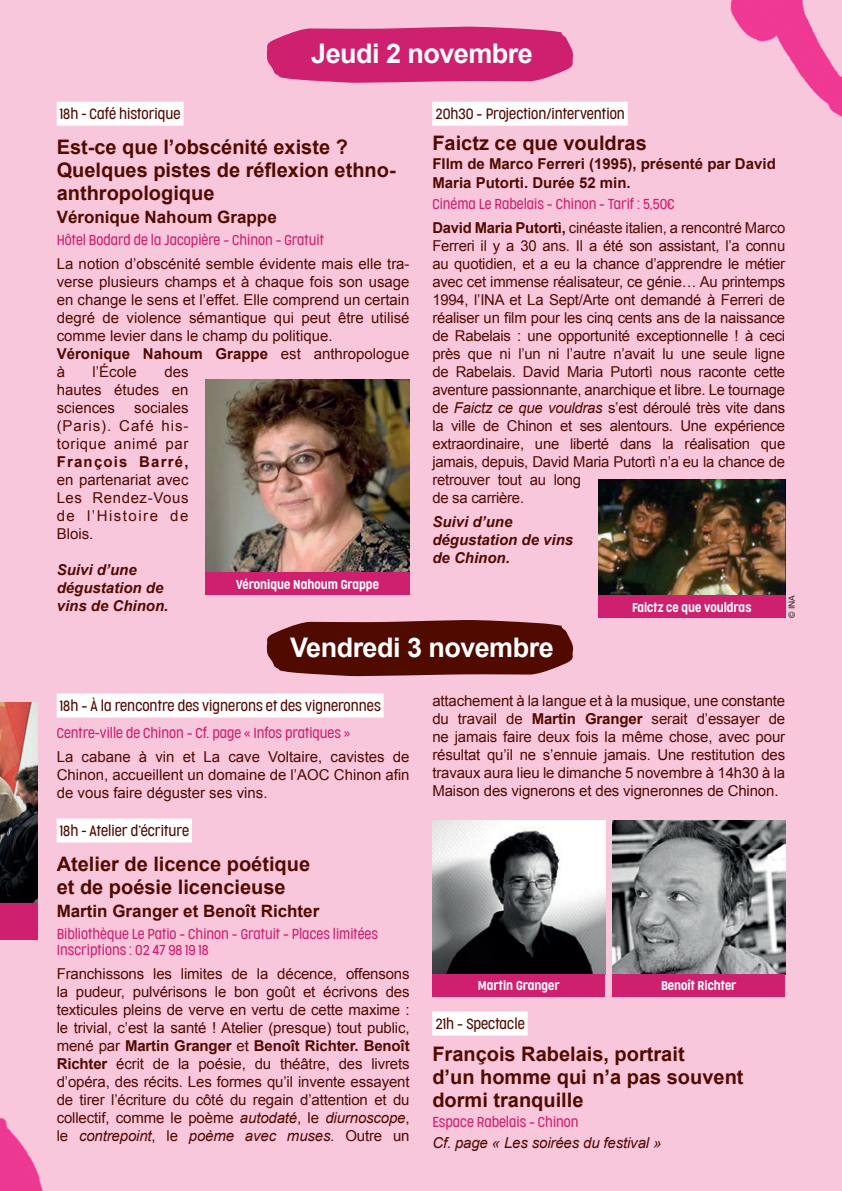
<style>
.page{position:relative;width:842px;height:1191px;background:#f8c7dc}
.page>*{position:absolute;margin:0;border:0;box-sizing:border-box;transform-origin:0 0}
.Jour{font:700 27px "Arial";letter-spacing:-.02em;color:#fff}
.Titre{font:700 20px/23px "Arial";color:#500a00}
.Titre-2{font:700 17px "Arial";color:#500a00}
.Courant{font:15px/18px "Arial";letter-spacing:-.015em;color:#500a00;text-align:justify}
.Courant-2{font:italic 700 15px/18px "Arial";color:#500a00}
.Titre-3{font:700 15px/19px "Arial";color:#500a00}
.Courant-3{font:700 15px/18px "Arial";color:#500a00}
.Courant-4{font:italic 15px "Arial";letter-spacing:-.01em;color:#500a00}
.Horaire{font:300 14px "Cocogoose Condensed";color:#500a00}
.Lieu{font:300 13.6px/16px "Cocogoose Condensed";color:#cf1f6f}
.Légende{font:300 12px "Cocogoose Condensed";color:#fff}
.Légende-2{font:8.4px "Arial";color:#231f20}
.s1{font-weight:400}
.s2{font-weight:700}
.s3{font-style:italic}
</style>
<div class="page">
<img style="left:730px;top:0;width:112px;height:117px">
<img style="left:0;top:1118px;width:43px;height:73px">
<div style="left:57px;top:102px;width:127px;height:24px;background:#fff"></div>
<div style="left:57px;top:693px;width:327px;height:24px;background:#fff"></div>
<div style="left:57px;top:818px;width:135px;height:24px;background:#fff"></div>
<div style="left:432px;top:1011px;width:96px;height:24px;background:#fff"></div>
<svg style="left:266px;top:27px;width:307px;height:56px;background:#d3307a"></svg>
<svg style="left:266px;top:620px;width:307px;height:56px;background:#611d16"></svg>
<div style="left:432px;top:102px;width:196px;height:24px;background:#fff"></div>
<img style="left:206px;top:380px;width:204px;height:192px">
<div style="left:206px;top:572px;width:204px;height:23px;background:#cf1f6f"></div>
<img style="left:598px;top:479px;width:187px;height:116px">
<div style="left:598px;top:595px;width:187px;height:23px;background:#cf1f6f"></div>
<img style="left:0;top:702px;width:37px;height:201px">
<img style="left:432px;top:821px;width:173px;height:153px">
<div style="left:432px;top:974px;width:173px;height:22px;background:#cf1f6f"></div>
<img style="left:612px;top:821px;width:173px;height:153px">
<div style="left:612px;top:974px;width:173px;height:22px;background:#cf1f6f"></div>
<div style="left:0;top:903px;width:37px;height:36px;background:#cf1f6f"></div>
<p class="Jour" style="left:311px;top:36px;width:223px">Jeudi 2 novembre</p>
<p class="Horaire" style="left:60px;top:105px;width:122px">18h - Café historique</p>
<p class="Titre" style="left:57px;top:136px;width:340px">Est-ce que l’obscénité existe ?<br>Quelques pistes de réflexion ethno&shy;anthropologique</p>
<p class="Titre-2" style="left:57px;top:206px;width:222px">Véronique Nahoum Grappe</p>
<p class="Lieu" style="left:57px;top:232px;width:269px">Hôtel Bodard de la Jacopière – Chinon – Gratuit</p>
<p class="Courant" style="left:57px;top:254px;width:354px">La notion d’obscénité semble évidente mais elle tra&shy;verse plusieurs champs et à chaque fois son usage en change le sens et l’effet. Elle comprend un certain degré de violence sémantique qui peut être utilisé comme levier dans le champ du politique.</p>
<p class="Courant-3" style="left:57px;top:345px;width:354px">Véronique Nahoum Grappe <span class="s1">est anthropologue à</span></p>
<p class="Courant" style="left:93px;top:362px;width:46px">l’École</p>
<p class="Courant" style="left:57px;top:362px;width:133px;text-indent:108px">des hautes études en sciences</p>
<p class="Courant" style="left:57px;top:398px;width:133px;text-indent:78px">sociales (Paris). Café his&shy;torique animé par <span class="s2">François Barré, </span>en partenariat avec Les Rendez-Vous de l’Histoire de Blois.</p>
<p class="Courant-2" style="left:57px;top:561px;width:113px">Suivi d’une dégustation de vins de Chinon.</p>
<p class="Légende" style="left:236px;top:576px;width:144px">Véronique Nahoum Grappe</p>
<p class="Horaire" style="left:435px;top:105px;width:191px">20h30 – Projection/intervention</p>
<p class="Titre" style="left:432px;top:132px;width:216px">Faictz ce que vouldras</p>
<p class="Titre-3" style="left:432px;top:154px;width:345px">FIlm de Marco Ferreri (1995), présenté par David<br>Maria Putorti. Durée 52 min.</p>
<p class="Lieu" style="left:432px;top:196px;width:244px">Cinéma Le Rabelais – Chinon – Tarif : 5,50€</p>
<p class="Courant" style="left:432px;top:219px;width:354px;text-align:left"><span class="s2">David Maria Putortì,</span> cinéaste italien, a rencontré Marco Ferreri il y a 30 ans. Il a été son assistant, l’a connu au quotidien, et a eu la chance d’apprendre le métier avec cet immense réalisateur, ce génie… Au printemps 1994, l’INA et La Sept/Arte ont demandé à Ferreri de réaliser un film pour les cinq cents ans de la naissance de Rabelais : une opportunité exceptionnelle ! à ceci près que ni l’un ni l’autre n’avait lu une seule ligne de Rabelais. David Maria Putortì nous raconte cette aventure passionnante, anarchique et libre. Le tournage de <span class="s3">Faictz ce que vouldras</span> s’est déroulé très vite dans la ville de Chinon et ses alentours. Une expérience extraordinaire, une liberté dans la réalisation que jamais, depuis, David Maria Putortì n’a eu la chance de retrouver tout au long<br>de sa carrière.</p>
<p class="Courant-2" style="left:432px;top:513px;width:142px">Suivi d’une dégustation de vins de Chinon.</p>
<p class="Légende" style="left:632px;top:599px;width:121px">Faictz ce que vouldras</p>
<p class="Légende-2" style="left:786px;top:618px;width:24px;rotate:-90deg">© INA</p>
<p class="Jour" style="left:290px;top:629px;width:265px">Vendredi 3 novembre</p>
<p class="Horaire" style="left:60px;top:696px;width:323px">18h – À la rencontre des vignerons et des vigneronnes</p>
<p class="Lieu" style="left:57px;top:725px;width:295px">Centre-ville de Chinon – Cf. page « Infos pratiques »</p>
<p class="Courant" style="left:57px;top:748px;width:354px">La cabane à vin et La cave Voltaire, cavistes de Chinon, accueillent un domaine de l’AOC Chinon afin de vous faire déguster ses vins.</p>
<p class="Horaire" style="left:60px;top:821px;width:131px">18h - Atelier d’écriture</p>
<p class="Titre" style="left:57px;top:852px;width:255px">Atelier de licence poétique et de poésie licencieuse</p>
<p class="Titre-2" style="left:57px;top:900px;width:264px">Martin Granger et Benoît Richter</p>
<p class="Lieu" style="left:57px;top:925px;width:323px">Bibliothèque Le Patio – Chinon – Gratuit – Places limitées<br>Inscriptions : 02 47 98 19 18</p>
<p class="Courant" style="left:57px;top:964px;width:354px">Franchissons les limites de la décence, offensons la pudeur, pulvérisons le bon goût et écrivons des texticules pleins de verve en vertu de cette maxime : le trivial, c’est la santé ! Atelier (presque) tout public, mené par <span class="s2">Martin Granger</span> et <span class="s2">Benoît Richter. Benoît Richter</span> écrit de la poésie, du théâtre, des livrets d’opéra, des récits. Les formes qu’il invente essayent de tirer l’écriture du côté du regain d’attention et du collectif, comme le poème <span class="s3">autodaté</span>, le <span class="s3">diurnoscope</span>, le <span class="s3">contrepoint</span>, le <span class="s3">poème avec muses.</span> Outre un</p>
<p class="Courant" style="left:432px;top:692px;width:354px">attachement à la langue et à la musique, une constante du travail de <span class="s2">Martin Granger</span> serait d’essayer de ne jamais faire deux fois la même chose, avec pour résultat qu’il ne s’ennuie jamais. Une restitution des travaux aura lieu le dimanche 5 novembre à 14h30 à la Maison des vignerons et des vigneronnes de Chinon.</p>
<p class="Légende" style="left:478px;top:977px;width:84px">Martin Granger</p>
<p class="Légende" style="left:661px;top:977px;width:77px">Benoît Richter</p>
<p class="Horaire" style="left:435px;top:1014px;width:91px">21h – Spectacle</p>
<p class="Titre" style="left:432px;top:1042px;width:313px">François Rabelais, portrait<br>d’un homme qui n’a pas souvent dormi tranquille</p>
<p class="Lieu" style="left:432px;top:1113px;width:148px">Espace Rabelais – Chinon</p>
<p class="Courant-4" style="left:432px;top:1133px;width:231px">Cf. page « Les soirées du festival »</p>
</div>
